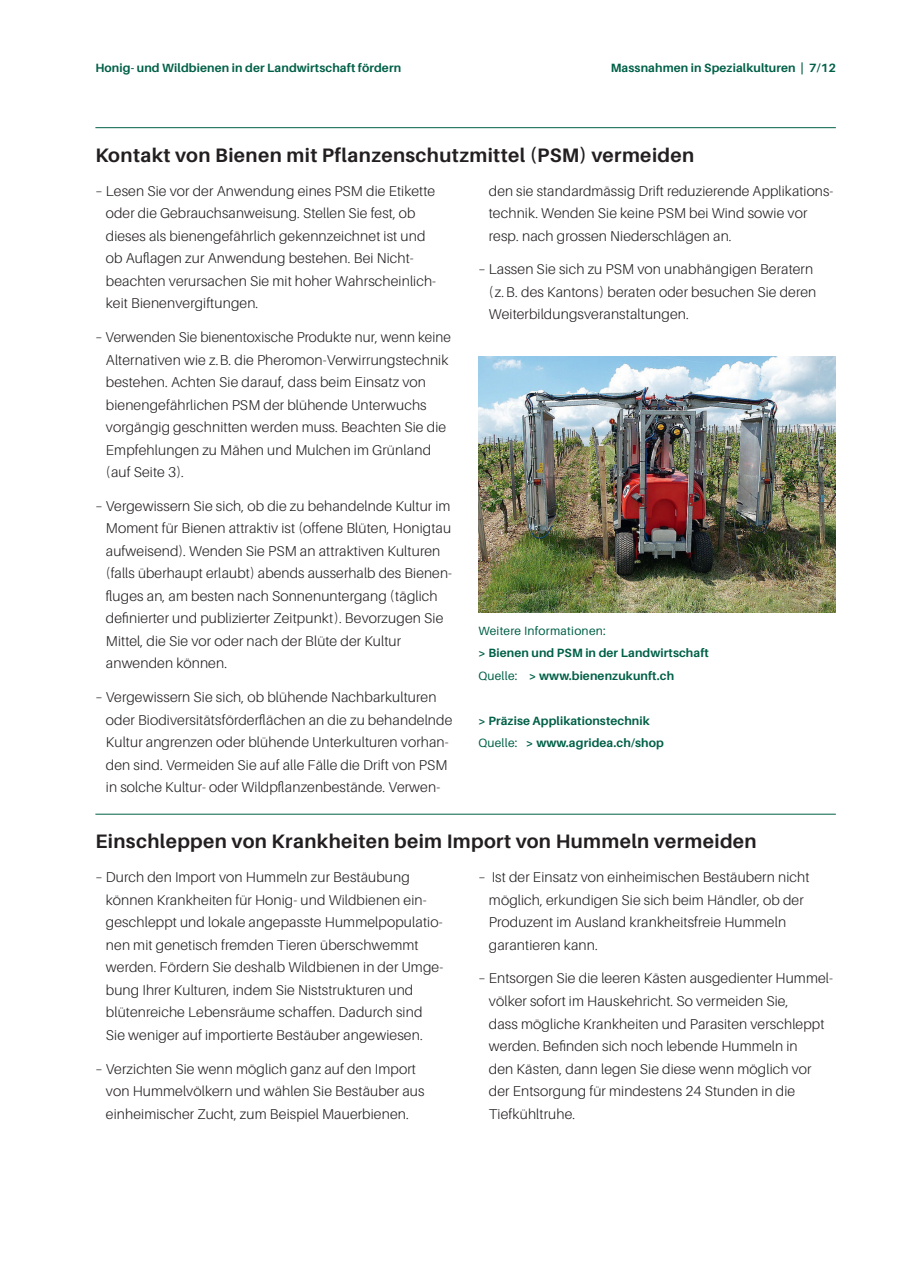
<style>
.page{position:relative;width:914px;height:1288px;background:#fff}
.page>*{position:absolute;margin:0;border:0;box-sizing:border-box;transform-origin:0 0}
.t1{font:700 19.5px "Aileron";letter-spacing:.02em;color:#231f20}
.t2{font:300 14.25px/22.5px "Aileron";letter-spacing:.01em;color:#231f20}
.t3{font:700 12px/22.5px "Aileron";letter-spacing:.01em;color:#006047}
.t4{font:12px "Aileron";letter-spacing:.02em;color:#006047}
.s1{font-weight:400}
</style>
<div class="page">
<hr style="left:95px;top:127px;width:740px;height:1px;background:#006047">
<img style="left:478px;top:357px;width:357px;height:255px">
<hr style="left:95px;top:814px;width:740px;height:1px;background:#006047">
<p class="t3" style="left:95px;top:57px;width:307px">Honig- und Wildbienen in der Landwirtschaft fördern</p>
<p class="t3" style="left:610px;top:57px;width:226px">Massnahmen in Spezialkulturen | 7/12</p>
<h1 class="t1" style="left:95px;top:144px;width:600px">Kontakt von Bienen mit Pflanzenschutzmittel (PSM) vermeiden</h1>
<p class="t2" style="left:106px;top:180px;width:332px;text-indent:-10px">– Lesen Sie vor der Anwendung eines PSM die Etikette oder die Gebrauchsanweisung. Stellen Sie fest, ob dieses als bienengefährlich gekennzeichnet ist und ob Auflagen zur Anwendung bestehen. Bei Nicht&shy;beachten verursachen Sie mit hoher Wahrscheinlich&shy;keit Bienenvergiftungen.</p>
<p class="t2" style="left:106px;top:326px;width:346px;text-indent:-11px">– Verwenden Sie bienentoxische Produkte nur, wenn keine Alternativen wie z.B. die Pheromon-Verwirrungstechnik bestehen. Achten Sie darauf, dass beim Einsatz von bienengefährlichen PSM der blühende Unterwuchs vorgängig geschnitten werden muss. Beachten Sie die Empfehlungen zu Mähen und Mulchen im Grünland (auf Seite 3).</p>
<p class="t2" style="left:106px;top:495px;width:347px;text-indent:-10px">– Vergewissern Sie sich, ob die zu behandelnde Kultur im Moment für Bienen attraktiv ist (offene Blüten, Honigtau aufweisend). Wenden Sie PSM an attraktiven Kulturen (falls überhaupt erlaubt) abends ausserhalb des Bienen&shy;fluges an, am besten nach Sonnenuntergang (täglich definierter und publizierter Zeitpunkt). Bevorzugen Sie Mittel, die Sie vor oder nach der Blüte der Kultur anwenden können.</p>
<p class="t2" style="left:106px;top:686px;width:348px;text-indent:-11px">– Vergewissern Sie sich, ob blühende Nachbarkulturen oder Biodiversitätsförderflächen an die zu behandelnde Kultur angrenzen oder blühende Unterkulturen vorhan&shy;den sind. Vermeiden Sie auf alle Fälle die Drift von PSM in solche Kultur- oder Wildpflanzenbestände. Verwen-</p>
<p class="t2" style="left:488px;top:180px;width:346px">den sie standardmässig Drift reduzierende Applikations&shy;technik. Wenden Sie keine PSM bei Wind sowie vor resp. nach grossen Niederschlägen an.</p>
<p class="t2" style="left:488px;top:258px;width:329px;text-indent:-11px">– Lassen Sie sich zu PSM von unabhängigen Beratern (z.B. des Kantons) beraten oder besuchen Sie deren<br>Weiterbildungsveranstaltungen.</p>
<p class="t4" style="left:478px;top:624px;width:129px">Weitere Informationen:</p>
<p class="t3" style="left:478px;top:642px;width:232px">&gt; Bienen und PSM in der Landwirtschaft<br><span class="s1">Quelle:</span> &gt; www.bienenzukunft.ch</p>
<p class="t3" style="left:478px;top:709px;width:187px">&gt; Präzise Applikationstechnik<br><span class="s1">Quelle:</span> &gt; www.agridea.ch/shop</p>
<h1 class="t1" style="left:95px;top:830px;width:662px">Einschleppen von Krankheiten beim Import von Hummeln vermeiden</h1>
<p class="t2" style="left:106px;top:866px;width:339px;text-indent:-11px">– Durch den Import von Hummeln zur Bestäubung können Krankheiten für Honig- und Wildbienen ein&shy;geschleppt und lokale angepasste Hummelpopulatio&shy;nen mit genetisch fremden Tieren überschwemmt werden. Fördern Sie deshalb Wildbienen in der Umge&shy;bung Ihrer Kulturen, indem Sie Niststrukturen und blütenreiche Lebensräume schaffen. Dadurch sind Sie weniger auf importierte Bestäuber angewiesen.</p>
<p class="t2" style="left:106px;top:1057px;width:320px;text-indent:-11px">– Verzichten Sie wenn möglich ganz auf den Import von Hummelvölkern und wählen Sie Bestäuber aus einheimischer Zucht, zum Beispiel Mauerbienen.</p>
<p class="t2" style="left:489px;top:866px;width:322px;text-indent:-11px">– Ist der Einsatz von einheimischen Bestäubern nicht möglich, erkundigen Sie sich beim Händler, ob der Produzent im Ausland krankheitsfreie Hummeln garantieren kann.</p>
<p class="t2" style="left:489px;top:967px;width:345px;text-indent:-11px">– Entsorgen Sie die leeren Kästen ausgedienter Hummel&shy;völker sofort im Hauskehricht. So vermeiden Sie,<br>dass mögliche Krankheiten und Parasiten verschleppt werden. Befinden sich noch lebende Hummeln in<br>den Kästen, dann legen Sie diese wenn möglich vor der Entsorgung für mindestens 24 Stunden in die Tiefkühltruhe.</p>
</div>
